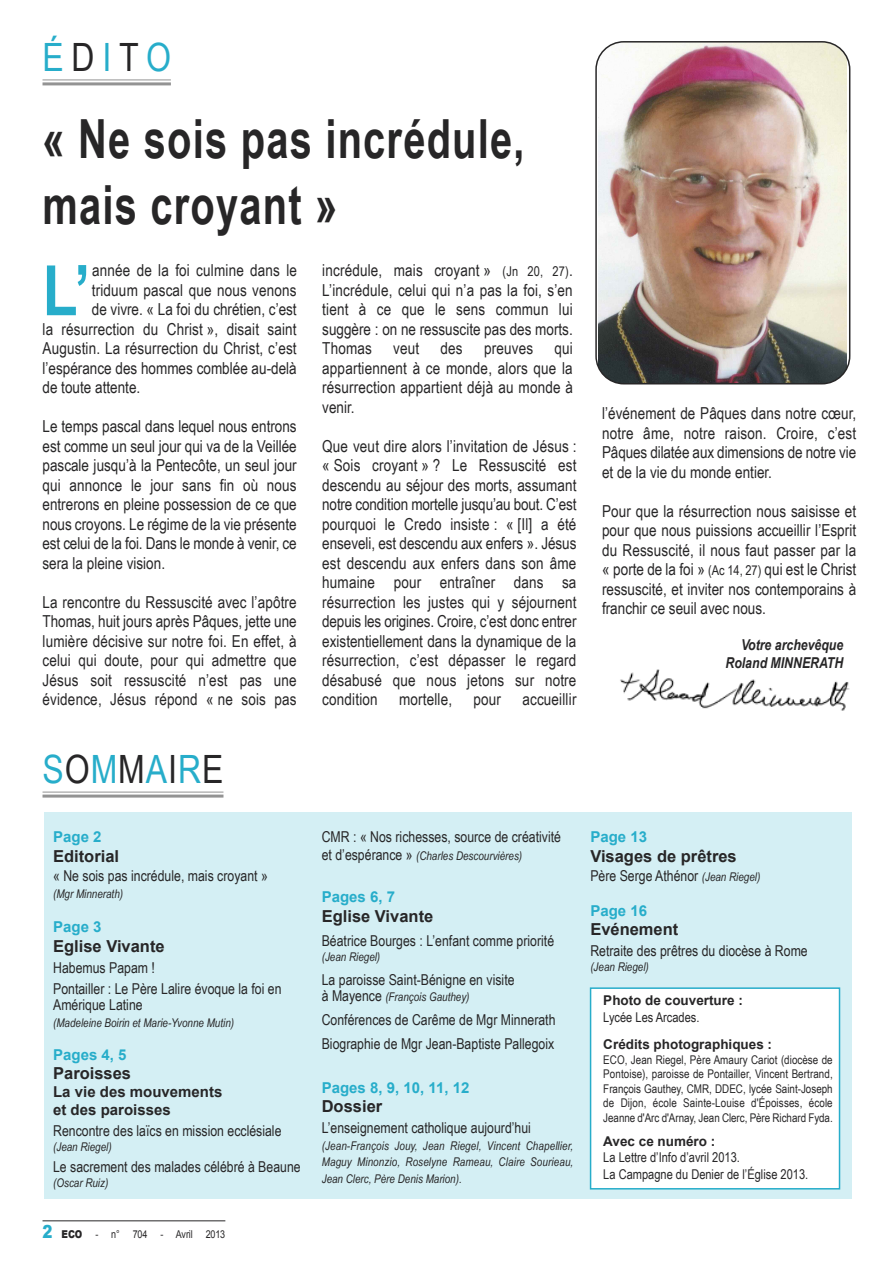
<style>
.page{position:relative;width:893px;height:1263px;background:#fff}
.page>*{position:absolute;margin:0;border:0;box-sizing:border-box;transform-origin:0 0}
.t1{font:700 70.05px "Arial Narrow";color:#27adca}
.t2{font:700 54px/66px "Arial Narrow";letter-spacing:.025em;color:#272627;scale:.9 1}
.t3{font:39px "Arial Narrow";letter-spacing:.025em;color:#27adca}
.t4{font:16.5px/19.5px "Arial Narrow";letter-spacing:.01em;color:#272627;text-align:justify}
.t5{font:700 16.5px "Arial";color:#272627}
.t6{font:15px/21px "Arial Narrow";color:#272627}
.t7{font:700 15px "Arial";color:#27adca}
.t8{font:700 15px/18px "Arial";color:#272627}
.t9{font:italic 700 15px/18px "Arial Narrow";color:#272627;text-align:right}
.t10{font:13.5px/16.5px "Arial Narrow";color:#272627}
.t11{font:700 13.5px "Arial";color:#272627}
.t12{font:italic 12px/16.5px "Arial Narrow";color:#272627;text-align:justify}
.t13{font:12px/14.4px "Arial Narrow";letter-spacing:-.005em;color:#272627;text-align:justify}
.t14{font:10.8px "Arial";letter-spacing:-.015em;color:#272627;scale:.83 1}
.s1{color:#272627}
.s2{font-size:13.5px}
.s3{font-weight:900;font-size:18px;color:#27adca}
.s4{font-weight:900}
.s5{font-style:normal;font-size:15px}
.s6{font-style:italic;font-size:12px}
</style>
<div class="page">
<hr style="left:43px;top:1220px;width:182px;height:1px;background:#272627">
<hr style="left:43px;top:79px;width:128px;height:1px;background:#939393">
<hr style="left:43px;top:82px;width:128px;height:3px;background:#939393">
<div style="left:44px;top:812px;width:807px;height:387px;background:#d4eff4"></div>
<hr style="left:43px;top:791px;width:180px;height:1px;background:#939393">
<hr style="left:43px;top:794px;width:180px;height:3px;background:#939393">
<img style="left:595px;top:41px;width:255px;height:343px">
<img style="left:620px;top:669px;width:230px;height:42px">
<div style="left:591px;top:989px;width:248px;height:199px;background:#fff"></div>
<div style="left:590px;top:987px;width:250px;height:202px;border:2px solid #27adca"></div>
<h3 class="t3" style="left:43px;top:34px;width:130px">É<span class="s1">D</span>I<span class="s1">T</span>O</h3>
<h2 class="t2" style="left:43px;top:106px;width:537px">« Ne sois pas incrédule, mais croyant »</h2>
<h1 class="t1" style="left:43px;top:250px;width:49px">L’</h1>
<p class="t4" style="left:92px;top:260px;width:206px">année de la foi culmine dans le</p>
<p class="t4" style="left:92px;top:280px;width:206px">triduum pascal que nous venons</p>
<p class="t4" style="left:92px;top:299px;width:206px">de vivre. « La foi du chrétien, c’est</p>
<p class="t4" style="left:43px;top:319px;width:256px">la résurrection du Christ », disait saint</p>
<p class="t4" style="left:43px;top:338px;width:256px">Augustin. La résurrection du Christ, c’est</p>
<p class="t4" style="left:43px;top:358px;width:256px">l’espérance des hommes comblée au-delà</p>
<p class="t4" style="left:43px;top:377px;width:99px">de toute attente.</p>
<p class="t4" style="left:43px;top:416px;width:256px">Le temps pascal dans lequel nous entrons est comme un seul jour qui va de la Veillée pascale jusqu’à la Pentecôte, un seul jour qui annonce le jour sans fin où nous entrerons en pleine possession de ce que nous croyons. Le régime de la vie présente est celui de la foi. Dans le monde à venir, ce sera la pleine vision.</p>
<p class="t4" style="left:43px;top:592px;width:256px">La rencontre du Ressuscité avec l’apôtre Thomas, huit jours après Pâques, jette une lumière décisive sur notre foi. En effet, à celui qui doute, pour qui admettre que Jésus soit ressuscité n’est pas une évidence, Jésus répond « ne sois pas</p>
<h3 class="t3" style="left:43px;top:747px;width:182px">S<span class="s1">O</span>M<span class="s1">M</span>A<span class="s1">I</span>R<span class="s1">E</span></h3>
<p class="t4" style="left:322px;top:260px;width:252px">incrédule, mais croyant » <span class="s2">(Jn 20, 27)</span>.<br>L’incrédule, celui qui n’a pas la foi, s’en tient à ce que le sens commun lui suggère : on ne ressuscite pas des morts.<br>Thomas</p>
<p class="t4" style="left:322px;top:338px;width:252px;text-indent:232px">qui appartiennent à ce monde, alors que la résurrection appartient déjà au monde à venir.</p>
<p class="t4" style="left:322px;top:436px;width:256px">Que veut dire alors l’invitation de Jésus : « Sois croyant » ? Le Ressuscité est descendu au séjour des morts, assumant notre condition mortelle jusqu’au bout. C’est pourquoi le Credo insiste : « [Il] a été enseveli, est descendu aux enfers ». Jésus est descendu aux enfers dans son âme humaine pour entraîner dans sa résurrection les justes qui y séjournent depuis les origines. Croire, c’est donc entrer existentiellement dans la dynamique de la résurrection, c’est dépasser le regard désabusé que nous jetons sur notre condition</p>
<p class="t4" style="left:393px;top:338px;width:28px">veut</p>
<p class="t4" style="left:441px;top:338px;width:24px">des</p>
<p class="t4" style="left:484px;top:338px;width:51px">preuves</p>
<p class="t4" style="left:399px;top:689px;width:55px">mortelle,</p>
<p class="t4" style="left:473px;top:689px;width:29px">pour</p>
<p class="t4" style="left:522px;top:689px;width:56px">accueillir</p>
<p class="t4" style="left:602px;top:403px;width:256px">l’événement de Pâques dans notre cœur, notre âme, notre raison. Croire, c’est Pâques dilatée aux dimensions de notre vie et de la vie du monde entier.</p>
<p class="t4" style="left:602px;top:501px;width:256px">Pour que la résurrection nous saisisse et pour que nous puissions accueillir l’Esprit du Ressuscité, il nous faut passer par la « porte de la foi » <span class="s2">(Ac 14, 27)</span> qui est le Christ ressuscité, et inviter nos contemporains à franchir ce seuil avec nous.</p>
<p class="t9" style="left:725px;top:636px;width:119px">Votre archevêque<br>Roland MINNERATH</p>
<p class="t7" style="left:53px;top:829px;width:50px">Page 2</p>
<p class="t5" style="left:53px;top:847px;width:68px">Editorial</p>
<p class="t6" style="left:53px;top:865px;width:216px">« Ne sois pas incrédule, mais croyant »</p>
<p class="t12" style="left:53px;top:885px;width:71px">(Mgr Minnerath)</p>
<p class="t7" style="left:53px;top:919px;width:50px">Page 3</p>
<p class="t5" style="left:53px;top:937px;width:113px">Eglise Vivante</p>
<p class="t6" style="left:53px;top:957px;width:230px">Habemus Papam !<br>Pontailler : Le Père Lalire évoque la foi en</p>
<p class="t6" style="left:53px;top:994px;width:91px">Amérique Latine</p>
<p class="t12" style="left:53px;top:1014px;width:182px">(Madeleine Boirin et Marie-Yvonne Mutin)</p>
<p class="t7" style="left:53px;top:1046px;width:75px">Pages 4, 5</p>
<p class="t5" style="left:53px;top:1064px;width:79px">Paroisses</p>
<p class="t8" style="left:53px;top:1083px;width:171px">La vie des mouvements et des paroisses</p>
<p class="t6" style="left:53px;top:1120px;width:230px">Rencontre des laïcs en mission ecclésiale</p>
<p class="t12" style="left:53px;top:1139px;width:60px">(Jean Riegel)</p>
<p class="t6" style="left:53px;top:1156px;width:249px">Le sacrement des malades célébré à Beaune</p>
<p class="t12" style="left:53px;top:1175px;width:57px">(Oscar Ruiz)</p>
<p class="t14" style="left:42px;top:1228px;width:222px"><span class="s3">2</span> <span class="s4">ECO</span> - n° 704 - Avril 2013</p>
<p class="t6" style="left:322px;top:826px;width:241px">CMR : « Nos richesses, source de créativité</p>
<p class="t12" style="left:322px;top:848px;width:202px"><span class="s5">et d’espérance »</span> (Charles Descourvières)</p>
<p class="t7" style="left:322px;top:889px;width:75px">Pages 6, 7</p>
<p class="t5" style="left:322px;top:907px;width:113px">Eglise Vivante</p>
<p class="t6" style="left:322px;top:930px;width:234px">Béatrice Bourges : L’enfant comme priorité</p>
<p class="t12" style="left:322px;top:948px;width:60px">(Jean Riegel)</p>
<p class="t6" style="left:322px;top:969px;width:194px">La paroisse Saint-Bénigne en visite</p>
<p class="t12" style="left:322px;top:989px;width:149px"><span class="s5">à Mayence</span> (François Gauthey)</p>
<p class="t6" style="left:322px;top:1008px;width:235px;line-height:24px">Conférences de Carême de Mgr Minnerath<br>Biographie de Mgr Jean-Baptiste Pallegoix</p>
<p class="t7" style="left:322px;top:1079px;width:149px">Pages 8, 9, 10, 11, 12</p>
<p class="t5" style="left:322px;top:1097px;width:62px">Dossier</p>
<p class="t6" style="left:322px;top:1117px;width:211px">L’enseignement catholique aujourd’hui</p>
<p class="t12" style="left:322px;top:1137px;width:253px">(Jean-François Jouy, Jean Riegel, Vincent Chapellier, Maguy Minonzio, Roselyne Rameau, Claire Sourieau, Jean Clerc, Père Denis Marion).</p>
<p class="t7" style="left:590px;top:829px;width:58px">Page 13</p>
<p class="t5" style="left:590px;top:847px;width:148px">Visages de prêtres</p>
<p class="t6" style="left:590px;top:865px;width:171px">Père Serge Athénor <span class="s6">(Jean Riegel)</span></p>
<p class="t7" style="left:590px;top:902px;width:58px">Page 16</p>
<p class="t5" style="left:590px;top:920px;width:90px">Evénement</p>
<p class="t6" style="left:590px;top:940px;width:219px">Retraite des prêtres du diocèse à Rome</p>
<p class="t12" style="left:590px;top:959px;width:60px">(Jean Riegel)</p>
<p class="t11" style="left:603px;top:993px;width:141px">Photo de couverture :</p>
<p class="t10" style="left:603px;top:1009px;width:98px">Lycée Les Arcades.</p>
<p class="t11" style="left:603px;top:1037px;width:170px">Crédits photographiques :</p>
<p class="t13" style="left:603px;top:1052px;width:231px">ECO, Jean Riegel, Père Amaury Cariot (diocèse de Pontoise), paroisse de Pontailler, Vincent Bertrand, François Gauthey, CMR, DDEC, lycée Saint-Joseph de Dijon, école Sainte-Louise d'Époisses, école Jeanne d'Arc d'Arnay, Jean Clerc, Père Richard Fyda.</p>
<p class="t11" style="left:603px;top:1133px;width:114px">Avec ce numéro :</p>
<p class="t10" style="left:603px;top:1149px;width:206px">La Lettre d’Info d’avril 2013.<br>La Campagne du Denier de l’Église 2013.</p>
</div>
